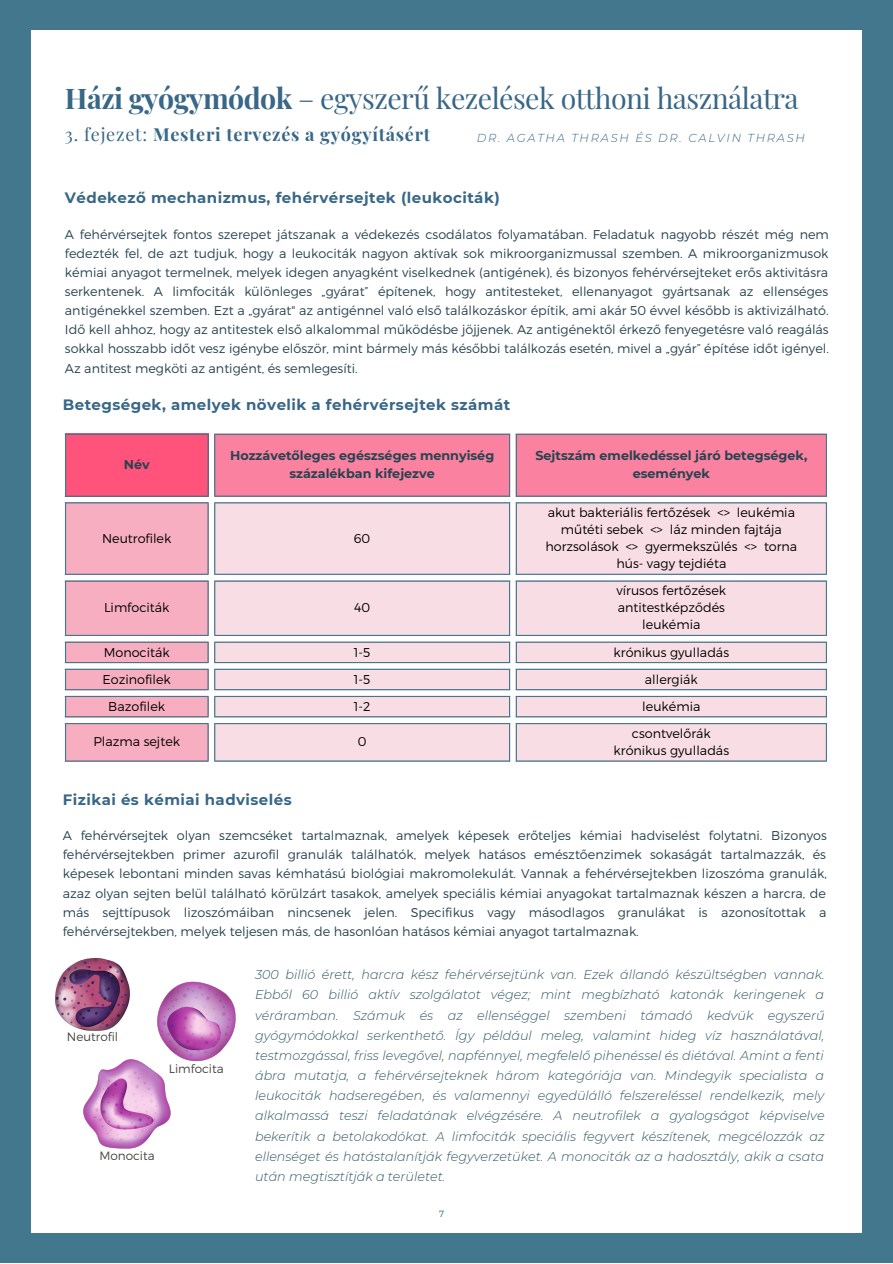
<style>
.page{position:relative;width:893px;height:1264px;background:#fff}
.page>*{position:absolute;margin:0;border:0;box-sizing:border-box;transform-origin:0 0}
.t1{font:28.5px "Playfair Display";letter-spacing:-.02em;color:#386787}
.t2{font:700 18px "Playfair Display";letter-spacing:.04em;color:#386787}
.t3{font:700 15px "Montserrat";letter-spacing:.03em;color:#386787}
.t4{font:300 12.75px/19px "Montserrat";color:#284350;text-align:justify}
.t5{font:italic 300 12.75px/20.1px "Montserrat";color:#305564;text-align:justify}
.t6{font:300 12.75px "Montserrat";color:#000}
.t7{font:700 12.75px/18px "Montserrat";color:#284350;text-align:center}
.t8{font:300 12px "Montserrat";color:#444440}
.t9{font:italic 300 11.55px "Montserrat";letter-spacing:.15em;color:#386787}
.t10{font:300 9px "Montserrat";color:#386787}
.s1{font-weight:700}
.s2{font-weight:400}
</style>
<div class="page">
<div style="left:0;top:0;width:892px;height:1262px;background:#43778d"></div>
<div style="left:31px;top:30px;width:830px;height:1202px;background:#fff"></div>
<div style="left:65px;top:433px;width:143px;height:63px;background:#ff537c"></div>
<div style="left:215px;top:433px;width:610px;height:63px;background:#fa81a0"></div>
<svg style="left:214px;top:502px;width:612px;height:259px;background:#f6dfe5"></svg>
<hr style="left:65px;top:435px;width:1px;height:60px;background:#43778d">
<hr style="left:207px;top:435px;width:1px;height:60px;background:#43778d">
<hr style="left:65px;top:433px;width:143px;height:2px;background:#43778d">
<hr style="left:65px;top:495px;width:143px;height:1px;background:#43778d">
<hr style="left:214px;top:435px;width:1px;height:60px;background:#43778d">
<hr style="left:509px;top:435px;width:1px;height:60px;background:#43778d">
<hr style="left:214px;top:433px;width:296px;height:2px;background:#43778d">
<hr style="left:214px;top:495px;width:296px;height:1px;background:#43778d">
<hr style="left:515px;top:435px;width:2px;height:60px;background:#43778d">
<hr style="left:825px;top:435px;width:1px;height:60px;background:#43778d">
<hr style="left:515px;top:433px;width:311px;height:2px;background:#43778d">
<hr style="left:515px;top:495px;width:311px;height:1px;background:#43778d">
<hr style="left:214px;top:503px;width:1px;height:70px;background:#43778d">
<hr style="left:509px;top:503px;width:1px;height:70px;background:#43778d">
<hr style="left:214px;top:502px;width:296px;height:1px;background:#43778d">
<hr style="left:214px;top:573px;width:296px;height:2px;background:#43778d">
<hr style="left:515px;top:503px;width:2px;height:70px;background:#43778d">
<hr style="left:825px;top:503px;width:1px;height:70px;background:#43778d">
<hr style="left:515px;top:502px;width:311px;height:1px;background:#43778d">
<hr style="left:515px;top:573px;width:311px;height:2px;background:#43778d">
<hr style="left:214px;top:581px;width:1px;height:54px;background:#43778d">
<hr style="left:509px;top:581px;width:1px;height:54px;background:#43778d">
<hr style="left:214px;top:580px;width:296px;height:1px;background:#43778d">
<hr style="left:214px;top:635px;width:296px;height:1px;background:#43778d">
<hr style="left:515px;top:581px;width:2px;height:54px;background:#43778d">
<hr style="left:825px;top:581px;width:1px;height:54px;background:#43778d">
<hr style="left:515px;top:580px;width:311px;height:1px;background:#43778d">
<hr style="left:515px;top:635px;width:311px;height:1px;background:#43778d">
<svg style="left:214px;top:642px;width:1px;height:20px"></svg>
<svg style="left:509px;top:642px;width:1px;height:20px"></svg>
<hr style="left:214px;top:641px;width:296px;height:1px;background:#43778d">
<hr style="left:214px;top:662px;width:296px;height:1px;background:#43778d">
<hr style="left:515px;top:642px;width:2px;height:20px;background:#43778d">
<svg style="left:825px;top:642px;width:1px;height:20px"></svg>
<hr style="left:515px;top:641px;width:311px;height:1px;background:#43778d">
<hr style="left:515px;top:662px;width:311px;height:1px;background:#43778d">
<svg style="left:214px;top:670px;width:1px;height:19px"></svg>
<hr style="left:214px;top:668px;width:296px;height:2px;background:#43778d">
<hr style="left:214px;top:689px;width:296px;height:1px;background:#43778d">
<svg style="left:509px;top:670px;width:8px;height:19px"></svg>
<svg style="left:825px;top:670px;width:1px;height:19px"></svg>
<hr style="left:515px;top:668px;width:311px;height:2px;background:#43778d">
<hr style="left:515px;top:689px;width:311px;height:1px;background:#43778d">
<svg style="left:65px;top:502px;width:143px;height:258px;background:#efb3c4"></svg>
<hr style="left:65px;top:696px;width:143px;height:1px;background:#43778d">
<hr style="left:65px;top:716px;width:143px;height:1px;background:#43778d">
<svg style="left:214px;top:697px;width:1px;height:19px"></svg>
<hr style="left:214px;top:696px;width:296px;height:1px;background:#43778d">
<hr style="left:214px;top:716px;width:296px;height:1px;background:#43778d">
<svg style="left:509px;top:697px;width:8px;height:19px"></svg>
<svg style="left:825px;top:697px;width:1px;height:19px"></svg>
<hr style="left:515px;top:696px;width:311px;height:1px;background:#43778d">
<hr style="left:515px;top:716px;width:311px;height:1px;background:#43778d">
<hr style="left:65px;top:724px;width:1px;height:36px;background:#43778d">
<hr style="left:207px;top:724px;width:1px;height:36px;background:#43778d">
<hr style="left:65px;top:723px;width:143px;height:1px;background:#43778d">
<hr style="left:65px;top:760px;width:143px;height:1px;background:#43778d">
<hr style="left:214px;top:724px;width:1px;height:36px;background:#43778d">
<hr style="left:509px;top:724px;width:1px;height:36px;background:#43778d">
<hr style="left:214px;top:723px;width:296px;height:1px;background:#43778d">
<hr style="left:214px;top:760px;width:296px;height:1px;background:#43778d">
<hr style="left:515px;top:724px;width:2px;height:36px;background:#43778d">
<hr style="left:825px;top:724px;width:1px;height:36px;background:#43778d">
<hr style="left:515px;top:723px;width:311px;height:1px;background:#43778d">
<hr style="left:515px;top:760px;width:311px;height:1px;background:#43778d">
<img style="left:55px;top:959px;width:74px;height:71px">
<img style="left:157px;top:981px;width:79px;height:80px">
<img style="left:83px;top:1037px;width:110px;height:112px">
<p class="t1" style="left:65px;top:78px;width:735px"><span class="s1">Házi gyógymódok</span> – egyszerű kezelések otthoni használatra</p>
<p class="t2" style="left:65px;top:122px;width:367px"><span class="s2">3. fejezet:</span> Mesteri tervezés a gyógyításért</p>
<p class="t9" style="left:476px;top:131px;width:330px">DR. AGATHA THRASH ÉS DR. CALVIN THRASH</p>
<p class="t3" style="left:65px;top:189px;width:436px">Védekező mechanizmus, fehérvérsejtek (leukociták)</p>
<p class="t4" style="left:65px;top:224px;width:765px">A fehérvérsejtek fontos szerepet játszanak a védekezés csodálatos folyamatában. Feladatuk nagyobb részét még nem fedezték fel, de azt tudjuk, hogy a leukociták nagyon aktívak sok mikroorganizmussal szemben. A mikroorganizmusok kémiai anyagot termelnek, melyek idegen anyagként viselkednek (antigének), és bizonyos fehérvérsejteket erős aktivitásra serkentenek. A limfociták különleges „gyárat” építenek, hogy antitesteket, ellenanyagot gyártsanak az ellenséges antigénekkel szemben. Ezt a „gyárat" az antigénnel való első találkozáskor építik, ami akár 50 évvel később is aktivizálható.<br>Idő kell ahhoz, hogy az antitestek első alkalommal működésbe jöjjenek. Az antigénektől érkező fenyegetésre való reagálás sokkal hosszabb időt vesz igénybe először, mint bármely más későbbi találkozás esetén, mivel a „gyár” építése időt igényel.<br>Az antitest megköti az antigént, és semlegesíti.</p>
<p class="t3" style="left:63px;top:395px;width:449px">Betegségek, amelyek növelik a fehérvérsejtek számát</p>
<p class="t7" style="left:124px;top:455px;width:27px">Név</p>
<p class="t7" style="left:230px;top:447px;width:266px">Hozzávetőleges egészséges mennyiség százalékban kifejezve</p>
<p class="t7" style="left:535px;top:447px;width:273px">Sejtszám emelkedéssel járó betegségek, események</p>
<p class="t6" style="left:102px;top:530px;width:71px">Neutrofilek</p>
<p class="t6" style="left:354px;top:530px;width:18px">60</p>
<p class="t6" style="left:104px;top:599px;width:67px">Limfociták</p>
<p class="t6" style="left:354px;top:599px;width:18px">40</p>
<p class="t6" style="left:547px;top:504px;width:249px">akut bakteriális fertőzések &lt;&gt; leukémia</p>
<p class="t6" style="left:560px;top:521px;width:223px">műtéti sebek &lt;&gt; láz minden fajtája</p>
<p class="t6" style="left:545px;top:538px;width:253px">horzsolások &lt;&gt; gyermekszülés &lt;&gt; torna</p>
<p class="t6" style="left:616px;top:555px;width:111px">hús- vagy tejdiéta</p>
<p class="t6" style="left:616px;top:582px;width:111px">vírusos fertőzések</p>
<p class="t6" style="left:617px;top:599px;width:109px">antitestképződés</p>
<p class="t6" style="left:642px;top:616px;width:60px">leukémia</p>
<p class="t6" style="left:104px;top:643px;width:68px">Monociták</p>
<p class="t6" style="left:354px;top:643px;width:18px">1-5</p>
<p class="t6" style="left:613px;top:643px;width:117px">krónikus gyulladás</p>
<p class="t6" style="left:103px;top:671px;width:70px">Eozinofilek</p>
<p class="t6" style="left:354px;top:671px;width:18px">1-5</p>
<p class="t6" style="left:645px;top:671px;width:54px">allergiák</p>
<p class="t6" style="left:108px;top:698px;width:58px">Bazofilek</p>
<p class="t6" style="left:354px;top:698px;width:18px">1-2</p>
<p class="t6" style="left:642px;top:698px;width:60px">leukémia</p>
<p class="t6" style="left:93px;top:733px;width:88px">Plazma sejtek</p>
<p class="t6" style="left:358px;top:733px;width:10px">0</p>
<p class="t6" style="left:632px;top:725px;width:80px">csontvelőrák</p>
<p class="t6" style="left:613px;top:742px;width:117px">krónikus gyulladás</p>
<p class="t3" style="left:63px;top:790px;width:230px">Fizikai és kémiai hadviselés</p>
<p class="t4" style="left:63px;top:825px;width:765px">A fehérvérsejtek olyan szemcséket tartalmaznak, amelyek képesek erőteljes kémiai hadviselést folytatni. Bizonyos fehérvérsejtekben primer azurofil granulák találhatók, melyek hatásos emésztőenzimek sokaságát tartalmazzák, és képesek lebontani minden savas kémhatású biológiai makromolekulát. Vannak a fehérvérsejtekben lizoszóma granulák, azaz olyan sejten belül található körülzárt tasakok, amelyek speciális kémiai anyagokat tartalmaznak készen a harcra, de más sejttípusok lizoszómáiban nincsenek jelen. Specifikus vagy másodlagos granulákat is azonosítottak a fehérvérsejtekben, melyek teljesen más, de hasonlóan hatásos kémiai anyagot tartalmaznak.</p>
<p class="t8" style="left:67px;top:1029px;width:53px">Neutrofil</p>
<p class="t8" style="left:169px;top:1060px;width:56px">Limfocita</p>
<p class="t8" style="left:99px;top:1147px;width:57px">Monocita</p>
<p class="t5" style="left:255px;top:964px;width:571px">300 billió érett, harcra kész fehérvérsejtünk van. Ezek állandó készültségben vannak.<br>Ebből 60 billió aktív szolgálatot végez; mint megbízható katonák keringenek a véráramban. Számuk és az ellenséggel szembeni támadó kedvük egyszerű gyógymódokkal serkenthető. Így például meleg, valamint hideg víz használatával, testmozgással, friss levegővel, napfénnyel, megfelelő pihenéssel és diétával. Amint a fenti ábra mutatja, a fehérvérsejteknek három kategóriája van. Mindegyik specialista a leukociták hadseregében, és valamennyi egyedülálló felszereléssel rendelkezik, mely alkalmassá teszi feladatának elvégzésére. A neutrofilek a gyalogságot képviselve bekerítik a betolakodókat. A limfociták speciális fegyvert készítenek, megcélozzák az ellenséget és hatástalanítják fegyverzetüket. A monociták az a hadosztály, akik a csata után megtisztítják a területet.</p>
<p class="t10" style="left:439px;top:1207px;width:6px">7</p>
</div>
